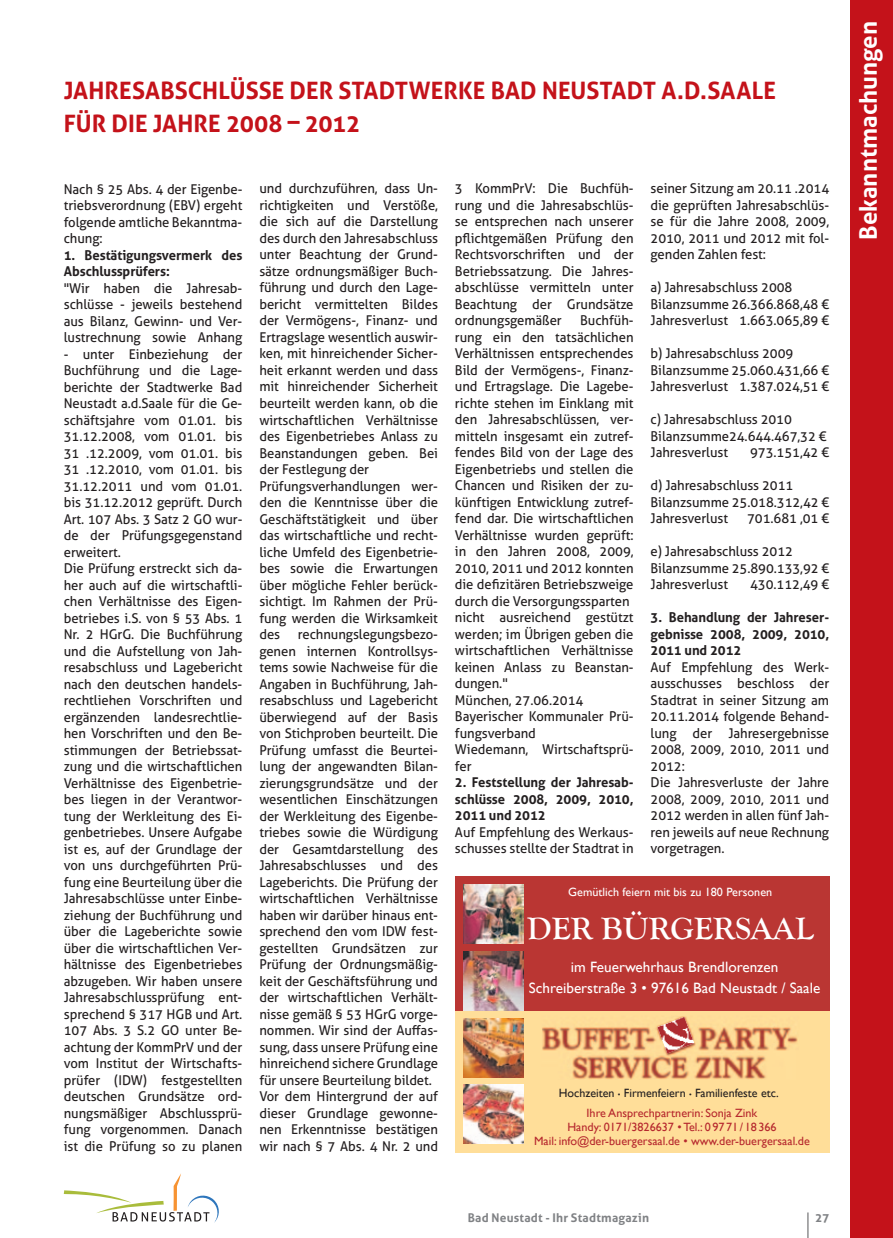
<style>
.page{position:relative;width:893px;height:1238px;background:#fff}
.page>*{position:absolute;margin:0;border:0;box-sizing:border-box;transform-origin:0 0}
.t1{font:700 31.95px "Goudy Old Style T";color:#fff}
.t2{font:700 24px/33px "Aller";letter-spacing:.005em;color:#c4121a}
.t3{font:700 24px "Aller";color:#fff}
.t4{font:15px/21px "Gill Sans";color:#fff;text-align:center}
.t5{font:13.5px/16.5px "Aller";letter-spacing:-.005em;color:#231f20}
.t6{font:700 13.5px/16.5px "Aller";letter-spacing:-.005em;color:#231f20;text-align:justify}
.t7{font:12px/14.4px "Gill Sans";color:#b6282e;text-align:center}
.t8{font:12px "Gill Sans";color:#231f20}
.t9{font:12px "Gill Sans";color:#fff}
.t10{font:700 12px "Aller";color:#808285}
.s1{font-size:7.5px}
</style>
<div class="page">
<svg style="left:808px;top:1212px;width:1px;height:25px"></svg>
<svg style="left:64px;top:1173px;width:155px;height:49px"></svg>
<div style="left:850px;top:0;width:43px;height:1237px;background:#c4121a"></div>
<div style="left:455px;top:1010px;width:374px;height:142px;background:#ffde99"></div>
<div style="left:455px;top:876px;width:374px;height:134px;background:#ba3633"></div>
<img style="left:542px;top:1026px;width:256px;height:53px">
<img style="left:657px;top:1016px;width:37px;height:37px">
<img style="left:464px;top:884px;width:59px;height:59px">
<img style="left:464px;top:951px;width:59px;height:59px">
<img style="left:464px;top:1018px;width:59px;height:59px">
<img style="left:464px;top:1084px;width:59px;height:59px">
<h2 class="t2" style="left:64px;top:74px;width:714px">Jahresabschlüsse der Stadtwerke Bad Neustadt a.d.Saale für die jahre 2008 – 2012</h2>
<p class="t5" style="left:64px;top:180px;width:180px;text-align:justify">Nach § 25 Abs. 4 der Eigenbe&shy;triebsverordnung (EBV) ergeht folgende amtliche Bekanntma&shy;chung:</p>
<p class="t6" style="left:64px;top:246px;width:180px">1. Bestätigungsvermerk des<br>Abschlussprüfers:</p>
<p class="t5" style="left:64px;top:279px;width:180px;text-align:justify">"Wir haben die Jahresab&shy;schlüsse - jeweils bestehend aus Bilanz, Gewinn- und Ver&shy;lustrechnung sowie Anhang</p>
<p class="t5" style="left:64px;top:345px;width:180px">- unter Einbeziehung der<br>Buchführung und die Lage&shy;berichte der Stadtwerke Bad<br>Neustadt a.d.Saale für die Ge&shy;schäftsjahre vom 01.01. bis<br>31.12.2008, vom 01.01. bis<br>31 .12.2009, vom 01.01. bis<br>31 .12.2010, vom 01.01. bis<br>31.12.2011 und vom 01.01. bis 31.12.2012 geprüft. Durch<br>Art. 107 Abs. 3 Satz 2 GO wur&shy;de der Prüfungsgegenstand erweitert.<br>Die Prüfung erstreckt sich da&shy;her auch auf die wirtschaftli&shy;chen Verhältnisse des Eigen&shy;betriebes i.S. von § 53 Abs. 1<br>Nr. 2 HGrG. Die Buchführung und die Aufstellung von Jah&shy;resabschluss und Lagebericht nach den deutschen handels&shy;rechtliehen Vorschriften und ergänzenden landesrechtlie&shy;hen Vorschriften und den Be&shy;stimmungen der Betriebssat&shy;zung und die wirtschaftlichen<br>Verhältnisse des Eigenbetrie&shy;bes liegen in der Verantwor&shy;tung der Werkleitung des Ei&shy;genbetriebes. Unsere Aufgabe ist es, auf der Grundlage der von uns durchgeführten Prü&shy;fung eine Beurteilung über die<br>Jahresabschlüsse unter Einbe&shy;ziehung der Buchführung und über die Lageberichte sowie über die wirtschaftlichen Ver&shy;hältnisse des Eigenbetriebes abzugeben. Wir haben unsere<br>Jahresabschlussprüfung ent&shy;sprechend § 317 HGB und Art.<br>107 Abs. 3 S.2 GO unter Be&shy;achtung der KommPrV und der vom Institut der Wirtschafts&shy;prüfer (IDW) festgestellten deutschen Grundsätze ord&shy;nungsmäßiger Abschlussprü&shy;fung vorgenommen. Danach ist die Prüfung so zu planen</p>
<p class="t5" style="left:259px;top:180px;width:180px">und durchzuführen, dass Un&shy;richtigkeiten und Verstöße, die sich auf die Darstellung des durch den Jahresabschluss unter Beachtung der Grund&shy;sätze ordnungsmäßiger Buch&shy;führung und durch den Lage&shy;bericht vermittelten Bildes der Vermögens-, Finanz- und<br>Ertragslage wesentlich auswir&shy;ken, mit hinreichender Sicher&shy;heit erkannt werden und dass mit hinreichender Sicherheit beurteilt werden kann, ob die wirtschaftlichen Verhältnisse des Eigenbetriebes Anlass zu<br>Beanstandungen geben. Bei der Festlegung der<br>Prüfungsverhandlungen wer&shy;den die Kenntnisse über die<br>Geschäftstätigkeit und über das wirtschaftliche und recht&shy;liche Umfeld des Eigenbetrie&shy;bes sowie die Erwartungen über mögliche Fehler berück&shy;sichtigt. Im Rahmen der Prü&shy;fung werden die Wirksamkeit des</p>
<p class="t5" style="left:259px;top:626px;width:180px;text-indent:39px">rechnungslegungsbezo&shy;genen internen Kontrollsys&shy;tems sowie Nachweise für die<br>Angaben in Buchführung, Jah&shy;resabschluss und Lagebericht überwiegend auf der Basis von Stichproben beurteilt. Die<br>Prüfung umfasst die Beurtei&shy;lung der angewandten Bilan&shy;zierungsgrundsätze und der wesentlichen Einschätzungen der Werkleitung des Eigenbe&shy;triebes sowie die Würdigung der Gesamtdarstellung des<br>Jahresabschlusses und des<br>Lageberichts. Die Prüfung der wirtschaftlichen Verhältnisse haben wir darüber hinaus ent&shy;sprechend den vom IDW fest&shy;gestellten Grundsätzen zur<br>Prüfung der Ordnungsmäßig&shy;keit der Geschäftsführung und der wirtschaftlichen Verhält&shy;nisse gemäß § 53 HGrG vorge&shy;nommen. Wir sind der Auffas&shy;sung, dass unsere Prüfung eine hinreichend sichere Grundlage für unsere Beurteilung bildet.<br>Vor dem Hintergrund der auf dieser Grundlage gewonne&shy;nen Erkenntnisse bestätigen wir nach § 7 Abs. 4 Nr. 2 und</p>
<p class="t5" style="left:455px;top:180px;width:180px;text-align:justify">3 KommPrV: Die Buchfüh&shy;rung und die Jahresabschlüs&shy;se entsprechen nach unserer pflichtgemäßen Prüfung den Rechtsvorschriften und der Betriebssatzung. Die Jahres&shy;abschlüsse vermitteln unter Beachtung der Grundsätze ordnungsgemäßer</p>
<p class="t5" style="left:455px;top:312px;width:180px;text-indent:125px">Buchfüh&shy;rung ein den tatsächlichen<br>Verhältnissen entsprechendes<br>Bild der Vermögens-, Finanz&shy;und Ertragslage. Die Lagebe&shy;richte stehen im Einklang mit den Jahresabschlüssen, ver&shy;mitteln insgesamt ein zutref&shy;fendes Bild von der Lage des<br>Eigenbetriebs und stellen die<br>Chancen und Risiken der zu&shy;künftigen Entwicklung zutref&shy;fend dar. Die wirtschaftlichen<br>Verhältnisse wurden geprüft: in den Jahren 2008, 2009,<br>2010, 2011 und 2012 konnten die defizitären Betriebszweige durch die Versorgungssparten nicht ausreichend gestützt werden; im Übrigen geben die wirtschaftlichen Verhältnisse keinen Anlass zu Beanstan&shy;dungen."<br>München, 27.06.2014<br>Bayerischer Kommunaler Prü&shy;fungsverband<br>Wiedemann, Wirtschaftsprü&shy;fer</p>
<p class="t6" style="left:455px;top:774px;width:180px">2. Feststellung der Jahresab&shy;schlüsse 2008, 2009, 2010, 2011 und 2012</p>
<p class="t5" style="left:455px;top:823px;width:180px">Auf Empfehlung des Werkaus&shy;schusses stellte der Stadtrat in</p>
<p class="t5" style="left:651px;top:180px;width:180px;text-align:justify">seiner Sitzung am 20.11 .2014 die geprüften Jahresabschlüs&shy;se für die Jahre 2008, 2009, 2010, 2011 und 2012 mit fol&shy;genden Zahlen fest:</p>
<p class="t5" style="left:651px;top:279px;width:180px">a) Jahresabschluss 2008<br>Bilanzsumme 26.366.868,48 €<br>Jahresverlust 1.663.065,89 €</p>
<p class="t5" style="left:651px;top:345px;width:180px">b) Jahresabschluss 2009<br>Bilanzsumme 25.060.431,66 €<br>Jahresverlust 1.387.024,51 €</p>
<p class="t5" style="left:651px;top:411px;width:178px">c) Jahresabschluss 2010<br>Bilanzsumme24.644.467,32 €<br>Jahresverlust</p>
<p class="t5" style="left:750px;top:444px;width:81px">973.151,42 €</p>
<p class="t5" style="left:651px;top:477px;width:180px">d) Jahresabschluss 2011<br>Bilanzsumme 25.018.312,42 €<br>Jahresverlust</p>
<p class="t5" style="left:747px;top:510px;width:84px">701.681 ,01 €</p>
<p class="t5" style="left:651px;top:543px;width:180px">e) Jahresabschluss 2012<br>Bilanzsumme 25.890.133,92 €<br>Jahresverlust</p>
<p class="t5" style="left:750px;top:576px;width:81px">430.112,49 €</p>
<p class="t6" style="left:651px;top:609px;width:180px">3. Behandlung der Jahreser&shy;gebnisse 2008, 2009, 2010, 2011 und 2012</p>
<p class="t5" style="left:651px;top:658px;width:180px">Auf Empfehlung des Werk&shy;ausschusses beschloss der<br>Stadtrat in seiner Sitzung am<br>20.11.2014 folgende Behand&shy;lung der Jahresergebnisse<br>2008, 2009, 2010, 2011 und<br>2012:<br>Die Jahresverluste der Jahre<br>2008, 2009, 2010, 2011 und<br>2012 werden in allen fünf Jah&shy;ren jeweils auf neue Rechnung vorgetragen.</p>
<p class="t9" style="left:568px;top:884px;width:205px">Gemütlich feiern mit bis zu 180 Personen</p>
<h1 class="t1" style="left:527px;top:910px;width:288px">DER BÜRGERSAAL</h1>
<p class="t4" style="left:529px;top:956px;width:293px">im Feuerwehrhaus Brendlorenzen<br>Schreiberstraße 3 • 97616 Bad Neustadt / Saale</p>
<p class="t8" style="left:559px;top:1086px;width:222px">Hochzeiten <span class="s1">•</span> Firmenfeiern <span class="s1">•</span> Familienfeste etc.</p>
<p class="t7" style="left:534px;top:1105px;width:277px">Ihre Ansprechpartnerin: Sonja Zink<br>Handy: 0171/3826637 • Tel.: 0 97 71 / 18 366<br>Mail: info@der-buergersaal.de • www.der-buergersaal.de</p>
<p class="t10" style="left:468px;top:1209px;width:183px">Bad Neustadt - Ihr Stadtmagazin</p>
<p class="t10" style="left:815px;top:1209px;width:16px">27</p>
<h2 class="t3" style="left:853px;top:240px;width:220px;rotate:-90deg">Bekanntmachungen</h2>
</div>
